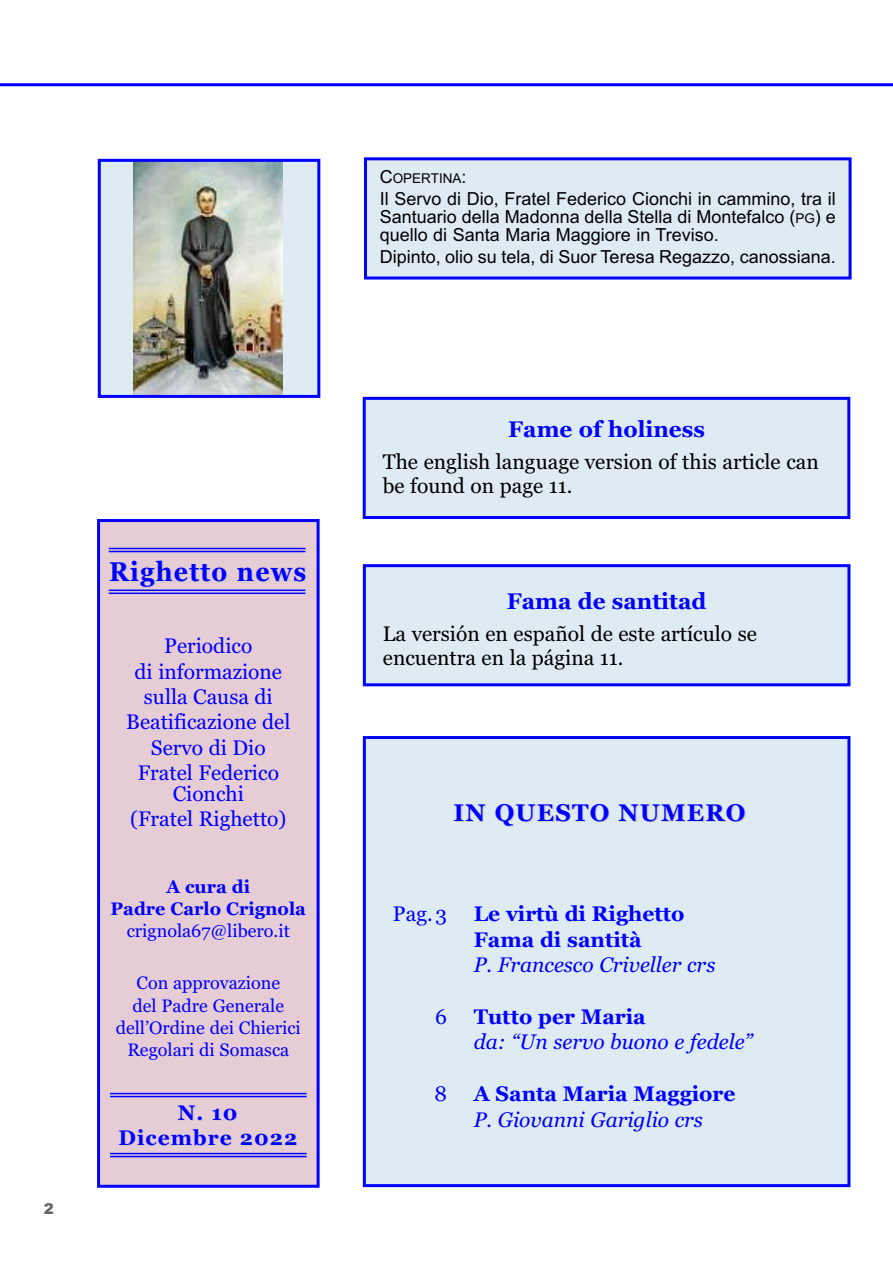
<style>
.page{position:relative;width:893px;height:1263px;background:#fff}
.page>*{position:absolute;margin:0;border:0;box-sizing:border-box;transform-origin:0 0}
.t1{font:700 27px "Georgia";letter-spacing:.05em;color:#00f;scale:.92 1}
.t2{font:700 24px "Georgia";letter-spacing:.05em;color:#00f}
.t3{font:700 22.5px "Georgia";color:#00f}
.t4{font:21px/24px "Georgia";color:#000}
.t5{font:21px/25.2px "Georgia";color:#00f;text-align:center}
.t6{font:italic 21px "Georgia";color:#00f}
.t7{font:700 21px/25.2px "Georgia";color:#00f}
.t8{font:700 21px/25.2px "Georgia";letter-spacing:.05em;color:#00f;text-align:center}
.t9{font:18px/18px "Arial";color:#000;text-align:justify}
.t10{font:18px/22.2px "Georgia";color:#00f;text-align:center}
.t11{font:700 18px/22.2px "Georgia";color:#00f;text-align:center}
.t12{font:900 15px "Arial";color:#666}
.t13{font:13.5px "Arial";color:#000}
.s1{color:#ccc}
.s2{font-size:18px}
.s3{font-size:13.5px}
</style>
<div class="page">
<hr style="left:0;top:83px;width:893px;height:3px;background:#00f">
<div style="left:366px;top:739px;width:481px;height:445px;background:#deebf3"></div>
<div style="left:363px;top:736px;width:487px;height:451px;border:3px solid #00f"></div>
<div style="left:101px;top:162px;width:216px;height:233px;background:#deebf3"></div>
<img style="left:134px;top:163px;width:149px;height:231px">
<div style="left:98px;top:159px;width:222px;height:239px;border:3px solid #00f"></div>
<div style="left:366px;top:400px;width:481px;height:116px;background:#deebf3"></div>
<div style="left:363px;top:397px;width:487px;height:122px;border:3px solid #00f"></div>
<div style="left:367px;top:160px;width:482px;height:116px;background:#deebf3"></div>
<div style="left:364px;top:157px;width:488px;height:122px;border:3px solid #00f"></div>
<div style="left:366px;top:567px;width:481px;height:116px;background:#deebf3"></div>
<div style="left:363px;top:564px;width:487px;height:122px;border:3px solid #00f"></div>
<div style="left:100px;top:522px;width:217px;height:663px;background:#e6ccd4"></div>
<div style="left:97px;top:519px;width:223px;height:669px;border:3px solid #00f"></div>
<hr style="left:109px;top:548px;width:196px;height:1px;background:#00f">
<hr style="left:109px;top:551px;width:196px;height:1px;background:#00f">
<hr style="left:109px;top:589px;width:196px;height:2px;background:#00f">
<hr style="left:109px;top:592px;width:196px;height:2px;background:#00f">
<hr style="left:110px;top:1153px;width:197px;height:1px;background:#00f">
<hr style="left:110px;top:1156px;width:197px;height:1px;background:#00f">
<hr style="left:110px;top:1093px;width:197px;height:1px;background:#00f">
<hr style="left:110px;top:1096px;width:197px;height:1px;background:#00f">
<p class="t12" style="left:44px;top:1200px;width:12px">2</p>
<h1 class="t1" style="left:109px;top:556px;width:216px">Righetto news</h1>
<p class="t5" style="left:126px;top:634px;width:166px">Periodico<br>di informazione sulla Causa di<br>Beatificazione del<br>Servo di Dio<br>Fratel Federico</p>
<p class="t5" style="left:130px;top:781px;width:158px">Cionchi<br>(Fratel Righetto)</p>
<p class="t11" style="left:111px;top:875px;width:197px">A cura di<br>Padre Carlo Crignola</p>
<p class="t10" style="left:127px;top:920px;width:165px">crignola67@libero.it</p>
<p class="t10" style="left:116px;top:972px;width:187px">Con approvazione<br>del Padre Generale dell’Ordine dei Chierici<br>Regolari di Somasca</p>
<p class="t8" style="left:118px;top:1100px;width:180px"><span class="s1">N</span>. 10<br>Dicembre 2022</p>
<p class="t13" style="left:380px;top:170px;width:88px"><span class="s2">C</span>OPERTINA<span class="s2">:</span></p>
<p class="t9" style="left:380px;top:190px;width:458px">Il Servo di Dio, Fratel Federico Cionchi in cammino, tra il Santuario della Madonna della Stella di Montefalco (<span class="s3">PG</span>) e quello di Santa Maria Maggiore in Treviso.</p>
<p class="t9" style="left:380px;top:248px;width:458px">Dipinto, olio su tela, di Suor Teresa Regazzo, canossiana.</p>
<p class="t3" style="left:508px;top:416px;width:198px">Fame of holiness</p>
<p class="t4" style="left:383px;top:450px;width:438px">The english language version of this article can be found on page 11.</p>
<p class="t3" style="left:507px;top:588px;width:201px">Fama de santitad</p>
<p class="t4" style="left:383px;top:622px;width:376px">La versión en español de este artículo se encuentra en la página 11.</p>
<h2 class="t2" style="left:453px;top:798px;width:293px">IN QUESTO NUMERO</h2>
<p class="t5" style="left:393px;top:901px;width:56px">Pag.3</p>
<p class="t7" style="left:474px;top:901px;width:212px">Le virtù di Righetto<br>Fama di santità</p>
<p class="t6" style="left:474px;top:952px;width:243px">P. Francesco Criveller crs</p>
<p class="t5" style="left:435px;top:1004px;width:13px">6</p>
<p class="t7" style="left:474px;top:1004px;width:173px">Tutto per Maria</p>
<p class="t6" style="left:474px;top:1029px;width:280px">da: “Un servo buono e fedele”</p>
<p class="t5" style="left:434px;top:1081px;width:14px">8</p>
<p class="t7" style="left:474px;top:1081px;width:263px">A Santa Maria Maggiore</p>
<p class="t6" style="left:474px;top:1107px;width:231px">P. Giovanni Gariglio crs</p>
</div>
